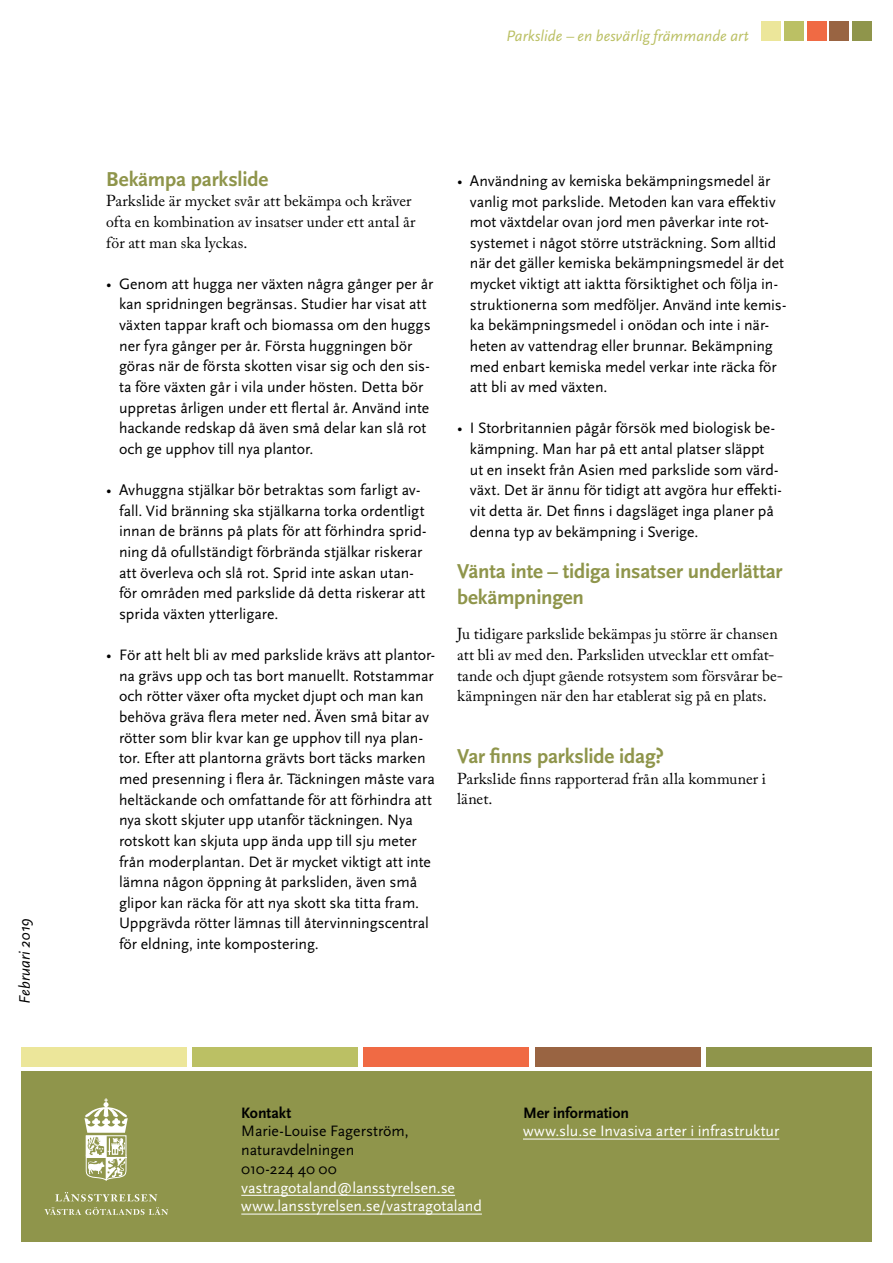
<style>
.page{position:relative;width:893px;height:1263px;background:#fff}
.page>*{position:absolute;margin:0;border:0;box-sizing:border-box;transform-origin:0 0}
.t1{font:700 21px/26.2px "Scala Sans Pro";letter-spacing:-.01em;color:#8f954b}
.t2{font:15.75px/20.7px "Scala Sans Pro";color:#000}
.t3{font:15.75px/20.7px "Adobe Caslon Pro";letter-spacing:.005em;color:#000}
.t4{font:15.75px/18.8px "Scala Sans Pro";letter-spacing:-.005em;color:#fff}
.t5{font:italic 15.75px "Scala Sans Pro";letter-spacing:.005em;color:#bbc064}
.t6{font:700 15.75px "Scala Sans Pro";letter-spacing:-.005em;color:#000}
.t7{font:italic 15.75px "Scala Sans Pro";letter-spacing:.005em;color:#000}
</style>
<div class="page">
<div style="left:21px;top:1071px;width:851px;height:171px;background:#8f954b"></div>
<div style="left:852px;top:21px;width:20px;height:20px;background:#8f954b"></div>
<div style="left:784px;top:21px;width:20px;height:20px;background:#bbc064"></div>
<div style="left:761px;top:21px;width:20px;height:20px;background:#ece69a"></div>
<div style="left:807px;top:21px;width:19px;height:20px;background:#f06a44"></div>
<div style="left:829px;top:21px;width:20px;height:20px;background:#996442"></div>
<hr style="left:241px;top:1195px;width:214px;height:1px;background:#fff">
<hr style="left:241px;top:1214px;width:241px;height:1px;background:#fff">
<hr style="left:523px;top:1139px;width:256px;height:1px;background:#fff">
<svg style="left:55px;top:1192px;width:102px;height:9px"></svg>
<svg style="left:44px;top:1207px;width:124px;height:8px"></svg>
<svg style="left:84px;top:1098px;width:44px;height:83px"></svg>
<div style="left:706px;top:1047px;width:166px;height:20px;background:#8f954b"></div>
<div style="left:192px;top:1047px;width:166px;height:20px;background:#bbc064"></div>
<div style="left:21px;top:1047px;width:166px;height:20px;background:#ece69a"></div>
<div style="left:364px;top:1047px;width:165px;height:20px;background:#f06a44"></div>
<div style="left:535px;top:1047px;width:166px;height:20px;background:#996442"></div>
<p class="t7" style="left:16px;top:1003px;width:87px;rotate:-90deg">Februari 2019</p>
<p class="t5" style="left:506px;top:27px;width:244px">Parkslide – en besvärlig främmande art</p>
<h1 class="t1" style="left:106px;top:166px;width:163px">Bekämpa parkslide</h1>
<p class="t3" style="left:106px;top:190px;width:311px">Parkslide är mycket svår att bekämpa och kräver ofta en kombination av insatser under ett antal år för att man ska lyckas.</p>
<p class="t2" style="left:119px;top:273px;width:316px;text-indent:-13px">• Genom att hugga ner växten några gånger per år kan spridningen begränsas. Studier har visat att växten tappar kraft och biomassa om den huggs ner fyra gånger per år. Första huggningen bör göras när de första skotten visar sig och den sis&shy;ta före växten går i vila under hösten. Detta bör uppretas årligen under ett flertal år. Använd inte hackande redskap då även små delar kan slå rot och ge upphov till nya plantor.</p>
<p class="t2" style="left:119px;top:480px;width:309px;text-indent:-13px">• Avhuggna stjälkar bör betraktas som farligt av&shy;fall. Vid bränning ska stjälkarna torka ordentligt innan de bränns på plats för att förhindra sprid&shy;ning då ofullständigt förbrända stjälkar riskerar att överleva och slå rot. Sprid inte askan utan&shy;för områden med parkslide då detta riskerar att sprida växten ytterligare.</p>
<p class="t2" style="left:119px;top:645px;width:318px;text-indent:-13px">• För att helt bli av med parkslide krävs att plantor&shy;na grävs upp och tas bort manuellt. Rotstammar och rötter växer ofta mycket djupt och man kan behöva gräva flera meter ned. Även små bitar av rötter som blir kvar kan ge upphov till nya plan&shy;tor. Efter att plantorna grävts bort täcks marken med presenning i flera år. Täckningen måste vara heltäckande och omfattande för att förhindra att nya skott skjuter upp utanför täckningen. Nya rotskott kan skjuta upp ända upp till sju meter från moderplantan. Det är mycket viktigt att inte lämna någon öppning åt parksliden, även små glipor kan räcka för att nya skott ska titta fram.<br>Uppgrävda rötter lämnas till återvinningscentral för eldning, inte kompostering.</p>
<p class="t2" style="left:470px;top:170px;width:318px;text-indent:-13px">• Användning av kemiska bekämpningsmedel är vanlig mot parkslide. Metoden kan vara effektiv mot växtdelar ovan jord men påverkar inte rot&shy;systemet i något större utsträckning. Som alltid när det gäller kemiska bekämpningsmedel är det mycket viktigt att iaktta försiktighet och följa in&shy;struktionerna som medföljer. Använd inte kemis&shy;ka bekämpningsmedel i onödan och inte i när&shy;heten av vattendrag eller brunnar. Bekämpning med enbart kemiska medel verkar inte räcka för att bli av med växten.</p>
<p class="t2" style="left:470px;top:418px;width:313px;text-indent:-13px">• I Storbritannien pågår försök med biologisk be&shy;kämpning. Man har på ett antal platser släppt ut en insekt från Asien med parkslide som värd&shy;växt. Det är ännu för tidigt att avgöra hur effekti&shy;vit detta är. Det finns i dagsläget inga planer på denna typ av bekämpning i Sverige.</p>
<h1 class="t1" style="left:457px;top:558px;width:327px">Vänta inte – tidiga insatser underlättar bekämpningen</h1>
<p class="t3" style="left:457px;top:624px;width:328px">Ju tidigare parkslide bekämpas ju större är chansen att bli av med den. Parksliden utvecklar ett omfat&shy;tande och djupt gående rotsystem som försvårar be&shy;kämpningen när den har etablerat sig på en plats.</p>
<h1 class="t1" style="left:457px;top:743px;width:208px">Var finns parkslide idag?</h1>
<p class="t3" style="left:457px;top:768px;width:310px">Parkslide finns rapporterad från alla kommuner i länet.</p>
<p class="t6" style="left:241px;top:1103px;width:52px">Kontakt</p>
<p class="t2" style="left:241px;top:1122px;width:169px;line-height:18.8px">Marie-Louise Fagerström, naturavdelningen<br>010-224 40 00</p>
<p class="t4" style="left:241px;top:1178px;width:242px">vastragotaland@lansstyrelsen.se www.lansstyrelsen.se/vastragotaland</p>
<p class="t6" style="left:523px;top:1103px;width:108px">Mer information</p>
<p class="t4" style="left:523px;top:1122px;width:258px">www.slu.se Invasiva arter i infrastruktur</p>
</div>
